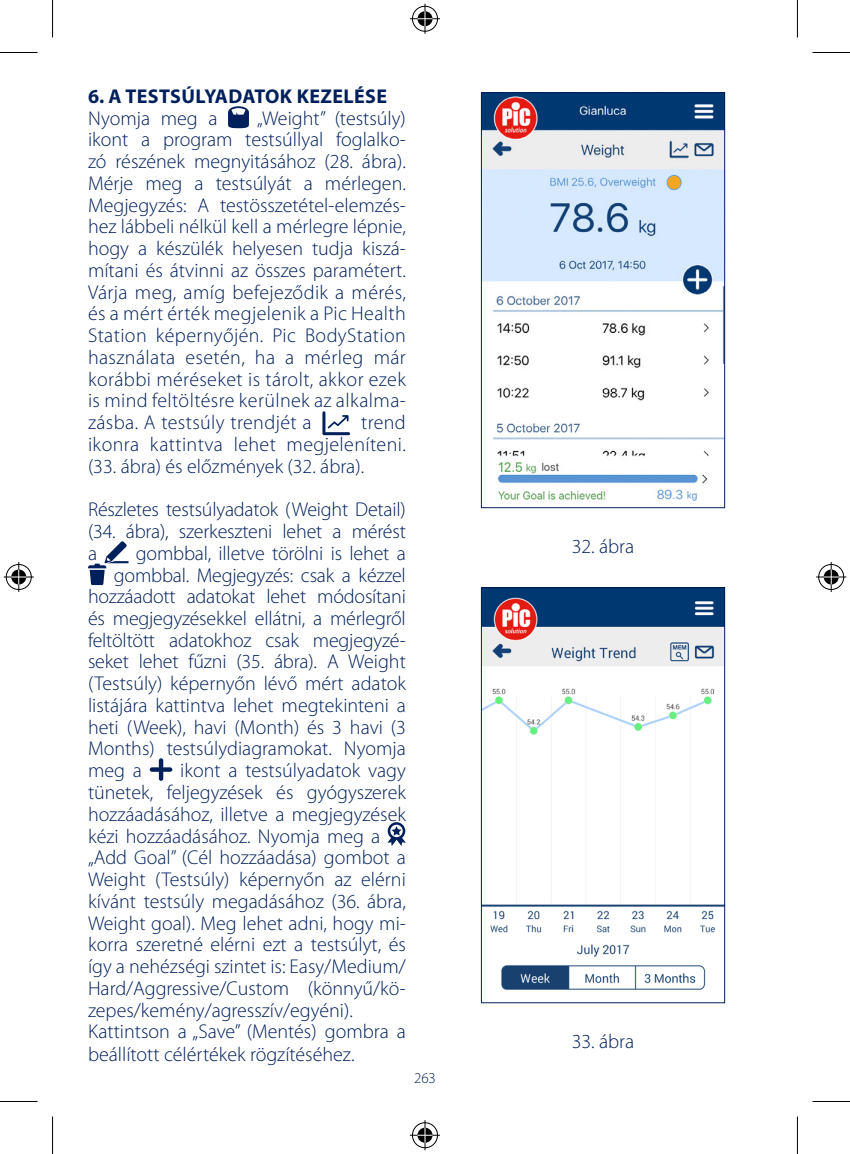
<style>
.page{position:relative;width:850px;height:1154px;background:#fff}
.page>*{position:absolute;margin:0;border:0;box-sizing:border-box;transform-origin:0 0}
.t1{font:300 20px/21.8px "Myriad Pro";color:#00205b;text-align:justify}
.t2{font:700 20px "Myriad Pro";letter-spacing:.02em;color:#00205b}
.t3{font:300 15px "Myriad Pro";color:#00205b}
</style>
<div class="page">
<svg style="left:228px;top:106px;width:21px;height:22px"></svg>
<svg style="left:322px;top:411px;width:28px;height:24px"></svg>
<svg style="left:88px;top:541px;width:40px;height:44px"></svg>
<svg style="left:150px;top:758px;width:22px;height:23px"></svg>
<svg style="left:387px;top:822px;width:18px;height:24px"></svg>
<img style="left:483px;top:94px;width:239px;height:407px">
<div style="left:481px;top:92px;width:243px;height:416px;border:1px solid #00205b"></div>
<img style="left:483px;top:589px;width:239px;height:401px">
<div style="left:481px;top:587px;width:243px;height:416px;border:1px solid #00205b"></div>
<hr style="left:0;top:52px;width:38px;height:1px;background:#000">
<hr style="left:812px;top:52px;width:37px;height:1px;background:#000">
<hr style="left:0;top:1101px;width:38px;height:1px;background:#000">
<hr style="left:812px;top:1101px;width:37px;height:1px;background:#000">
<hr style="left:52px;top:0;width:1px;height:38px;background:#000">
<hr style="left:52px;top:1116px;width:1px;height:38px;background:#000">
<hr style="left:796px;top:0;width:1px;height:38px;background:#000">
<hr style="left:796px;top:1116px;width:1px;height:38px;background:#000">
<div style="left:410px;top:5px;width:29px;height:28px;border:3px solid #fff;border-radius:50%"></div>
<hr style="left:410px;top:17px;width:30px;height:3px;background:#fff">
<hr style="left:423px;top:4px;width:3px;height:30px;background:#fff">
<div style="left:415px;top:10px;width:19px;height:18px;border:3px solid #fff;border-radius:50%"></div>
<div style="left:412px;top:6px;width:25px;height:26px;border:1px solid #000;border-radius:50%"></div>
<hr style="left:410px;top:18px;width:30px;height:1px;background:#000">
<hr style="left:424px;top:4px;width:1px;height:30px;background:#000">
<svg style="left:417px;top:11px;width:15px;height:15px"></svg>
<div style="left:410px;top:1121px;width:29px;height:28px;border:3px solid #fff;border-radius:50%"></div>
<hr style="left:410px;top:1134px;width:30px;height:3px;background:#fff">
<hr style="left:423px;top:1120px;width:3px;height:30px;background:#fff">
<div style="left:415px;top:1126px;width:19px;height:18px;border:3px solid #fff;border-radius:50%"></div>
<div style="left:412px;top:1122px;width:25px;height:26px;border:1px solid #000;border-radius:50%"></div>
<hr style="left:410px;top:1135px;width:30px;height:1px;background:#000">
<hr style="left:424px;top:1120px;width:1px;height:30px;background:#000">
<svg style="left:417px;top:1128px;width:15px;height:15px"></svg>
<div style="left:5px;top:563px;width:28px;height:28px;border:3px solid #fff;border-radius:50%"></div>
<hr style="left:4px;top:575px;width:30px;height:3px;background:#fff">
<hr style="left:17px;top:562px;width:3px;height:30px;background:#fff">
<div style="left:10px;top:568px;width:18px;height:18px;border:3px solid #fff;border-radius:50%"></div>
<div style="left:6px;top:564px;width:26px;height:26px;border:1px solid #000;border-radius:50%"></div>
<hr style="left:4px;top:576px;width:30px;height:1px;background:#000">
<hr style="left:18px;top:562px;width:1px;height:30px;background:#000">
<svg style="left:11px;top:569px;width:15px;height:15px"></svg>
<div style="left:816px;top:563px;width:28px;height:28px;border:3px solid #fff;border-radius:50%"></div>
<hr style="left:815px;top:575px;width:30px;height:3px;background:#fff">
<hr style="left:829px;top:562px;width:3px;height:30px;background:#fff">
<div style="left:821px;top:568px;width:18px;height:18px;border:3px solid #fff;border-radius:50%"></div>
<div style="left:818px;top:564px;width:25px;height:26px;border:1px solid #000;border-radius:50%"></div>
<hr style="left:815px;top:576px;width:30px;height:1px;background:#000">
<hr style="left:830px;top:562px;width:1px;height:30px;background:#000">
<svg style="left:823px;top:569px;width:15px;height:15px"></svg>
<p class="t2" style="left:88px;top:85px;width:300px">6. A TESTSÚLYADATOK KEZELÉSE</p>
<p class="t1" style="left:88px;top:107px;width:131px">Nyomja meg a</p>
<p class="t1" style="left:88px;top:107px;width:319px;text-indent:169px">„Weight” (testsúly) ikont a program testsúllyal foglalko&shy;zó részének megnyitásához (28. ábra).<br>Mérje meg a testsúlyát a mérlegen.<br>Megjegyzés: A testösszetétel-elemzés&shy;hez lábbeli nélkül kell a mérlegre lépnie, hogy a készülék helyesen tudja kiszá&shy;mítani és átvinni az összes paramétert.<br>Várja meg, amíg befejeződik a mérés, és a mért érték megjelenik a Pic Health Station képernyőjén. Pic BodyStation használata esetén, ha a mérleg már korábbi méréseket is tárolt, akkor ezek is mind feltöltésre kerülnek az alkalma&shy;zásba. A testsúly trendjét a</p>
<p class="t1" style="left:88px;top:412px;width:319px;text-indent:273px">trend ikonra kattintva lehet megjeleníteni. (33. ábra) és előzmények (32. ábra).</p>
<p class="t1" style="left:88px;top:499px;width:319px">Részletes testsúlyadatok (Weight Detail) (34. ábra), szerkeszteni lehet a mérést a</p>
<p class="t1" style="left:136px;top:542px;width:271px">gombbal, illetve törölni is lehet a</p>
<p class="t1" style="left:114px;top:564px;width:293px">gombbal. Megjegyzés: csak a kézzel</p>
<p class="t1" style="left:88px;top:586px;width:319px">hozzáadott adatokat lehet módosítani</p>
<p class="t1" style="left:88px;top:608px;width:319px">és megjegyzésekkel ellátni, a mérlegről</p>
<p class="t1" style="left:88px;top:629px;width:319px">feltöltött adatokhoz csak megjegyzé-</p>
<p class="t1" style="left:88px;top:651px;width:319px">seket lehet fűzni (35. ábra). A Weight</p>
<p class="t1" style="left:88px;top:673px;width:319px">(Testsúly) képernyőn lévő mért adatok</p>
<p class="t1" style="left:88px;top:695px;width:319px">listájára kattintva lehet megtekinteni a</p>
<p class="t1" style="left:88px;top:716px;width:319px">heti (Week), havi (Month) és 3 havi (3</p>
<p class="t1" style="left:88px;top:738px;width:319px">Months) testsúlydiagramokat. Nyomja</p>
<p class="t1" style="left:88px;top:760px;width:55px">meg a</p>
<p class="t1" style="left:88px;top:760px;width:319px;text-align:left;text-indent:92px">ikont a testsúlyadatok vagy tünetek, feljegyzések és gyógyszerek hozzáadásához, illetve a megjegyzések kézi hozzáadásához. Nyomja meg a „Add Goal” (Cél hozzáadása) gombot a Weight (Testsúly) képernyőn az elérni kívánt testsúly megadásához (36. ábra, Weight goal). Meg lehet adni, hogy mi&shy;korra szeretné elérni ezt a testsúlyt, és így a nehézségi szintet is: Easy/Medium/ Hard/Aggressive/Custom (könnyű/kö&shy;zepes/kemény/agresszív/egyéni).<br>Kattintson a „Save” (Mentés) gombra a beállított célértékek rögzítéséhez.</p>
<p class="t3" style="left:414px;top:1069px;width:23px">263</p>
<p class="t1" style="left:571px;top:536px;width:64px">32. ábra</p>
<p class="t1" style="left:571px;top:1031px;width:64px">33. ábra</p>
</div>
